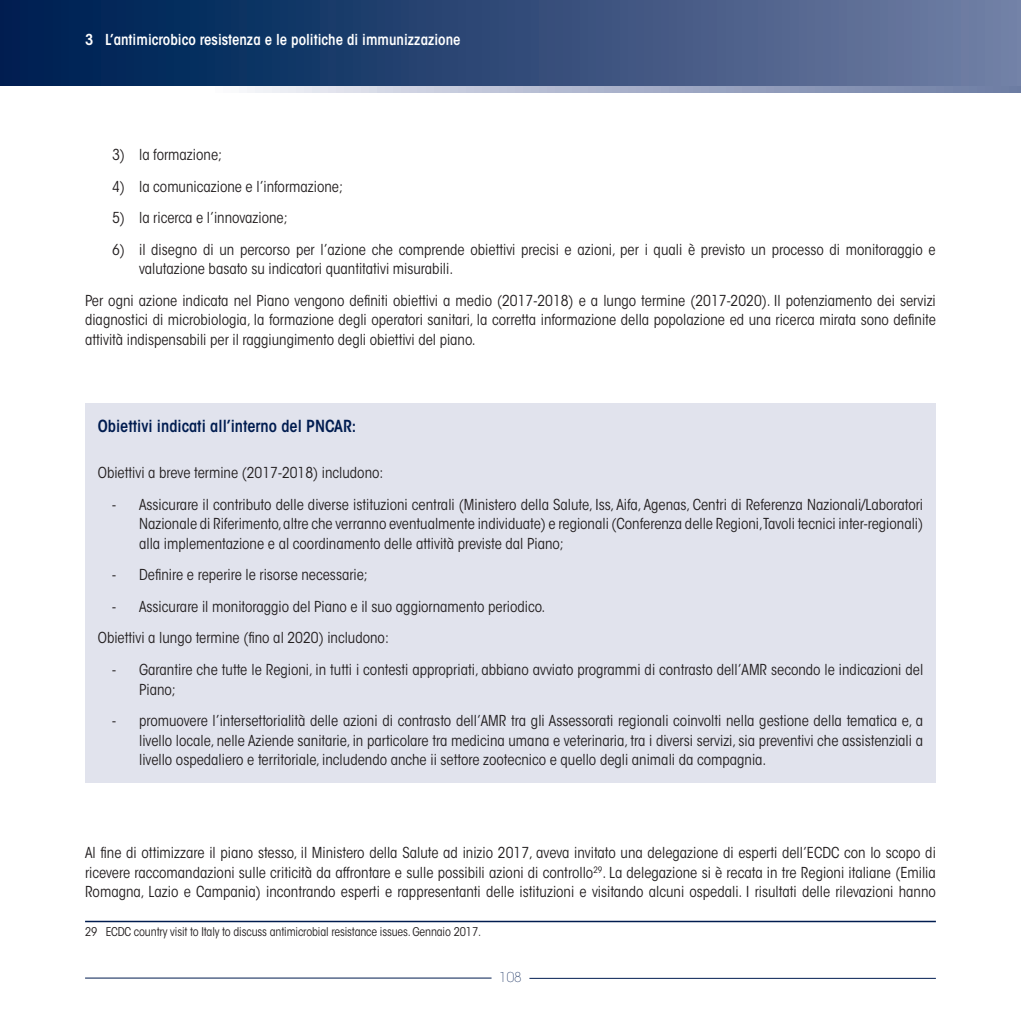
<style>
.page{position:relative;width:1021px;height:1021px;background:#fff}
.page>*{position:absolute;margin:0;border:0;box-sizing:border-box;transform-origin:0 0}
.t1{font:600 condensed 16.5px "ITC Avant Garde Std";color:#001c50}
.t2{font:condensed 15px/19.5px "ITC Avant Garde Std";color:#231f20;text-align:justify}
.t3{font:600 condensed 15px "ITC Avant Garde Std";color:#fff}
.t4{font:200 13.5px "ITC Avant Garde Std";color:#001c50}
.t5{font:condensed 12px "ITC Avant Garde Std";letter-spacing:-.01em;color:#231f20}
</style>
<div class="page">
<div style="left:0;top:0;width:1020px;height:92px;background:linear-gradient(to right,#fff,#6a7aa3)"></div>
<div style="left:0;top:0;width:1020px;height:85px;background:linear-gradient(to right,#001b4e,#717ea4)"></div>
<hr style="left:529px;top:977px;width:406px;height:1px;background:#001c50">
<hr style="left:85px;top:977px;width:406px;height:1px;background:#001c50">
<div style="left:85px;top:403px;width:850px;height:379px;background:#e1e3ed"></div>
<hr style="left:85px;top:920px;width:850px;height:2px;background:#001c50">
<p class="t3" style="left:85px;top:31px;width:377px">3 L’antimicrobico resistenza e le politiche di immunizzazione</p>
<p class="t2" style="left:112px;top:145px;width:111px">3) la formazione;</p>
<p class="t2" style="left:112px;top:176px;width:232px">4) la comunicazione e l’informazione;</p>
<p class="t2" style="left:112px;top:208px;width:177px">5) la ricerca e l’innovazione;</p>
<p class="t2" style="left:139px;top:239px;width:798px;text-indent:-27px">6) il disegno di un percorso per l’azione che comprende obiettivi precisi e azioni, per i quali è previsto un processo di monitoraggio e valutazione basato su indicatori quantitativi misurabili.</p>
<p class="t2" style="left:85px;top:290px;width:852px">Per ogni azione indicata nel Piano vengono definiti obiettivi a medio (2017-2018) e a lungo termine (2017-2020). Il potenziamento dei servizi diagnostici di microbiologia, la formazione degli operatori sanitari, la corretta informazione della popolazione ed una ricerca mirata sono definite attività indispensabili per il raggiungimento degli obiettivi del piano.</p>
<p class="t1" style="left:98px;top:415px;width:260px">Obiettivi indicati all’interno del PNCAR:</p>
<p class="t2" style="left:98px;top:463px;width:287px">Obiettivi a breve termine (2017-2018) includono:</p>
<p class="t2" style="left:139px;top:495px;width:785px;text-indent:-27px">- Assicurare il contributo delle diverse istituzioni centrali (Ministero della Salute, Iss, Aifa, Agenas, Centri di Referenza Nazionali/Laboratori Nazionale di Riferimento, altre che verranno eventualmente individuate) e regionali (Conferenza delle Regioni,Tavoli tecnici inter-regionali) alla implementazione e al coordinamento delle attività previste dal Piano;</p>
<p class="t2" style="left:112px;top:565px;width:257px">- Definire e reperire le risorse necessarie;</p>
<p class="t2" style="left:98px;top:591px;width:449px;line-height:31.5px;text-indent:14px">- Assicurare il monitoraggio del Piano e il suo aggiornamento periodico.<br>Obiettivi a lungo termine (fino al 2020) includono:</p>
<p class="t2" style="left:139px;top:660px;width:785px;text-indent:-27px">- Garantire che tutte le Regioni, in tutti i contesti appropriati, abbiano avviato programmi di contrasto dell’AMR secondo le indicazioni del<br>Piano;</p>
<p class="t2" style="left:139px;top:711px;width:785px;text-indent:-27px">- promuovere l’intersettorialità delle azioni di contrasto dell’AMR tra gli Assessorati regionali coinvolti nella gestione della tematica e, a livello locale, nelle Aziende sanitarie, in particolare tra medicina umana e veterinaria, tra i diversi servizi, sia preventivi che assistenziali a livello ospedaliero e territoriale, includendo anche ii settore zootecnico e quello degli animali da compagnia.</p>
<p class="t2" style="left:85px;top:843px;width:852px">Al fine di ottimizzare il piano stesso, il Ministero della Salute ad inizio 2017, aveva invitato una delegazione di esperti dell’ECDC con lo scopo di ricevere raccomandazioni sulle criticità da affrontare e sulle possibili azioni di controllo<sup>29</sup>. La delegazione si è recata in tre Regioni italiane (Emilia Romagna, Lazio e Campania) incontrando esperti e rappresentanti delle istituzioni e visitando alcuni ospedali. I risultati delle rilevazioni hanno</p>
<p class="t5" style="left:85px;top:924px;width:398px">29 ECDC country visit to Italy to discuss antimicrobial resistance issues. Gennaio 2017.</p>
<p class="t4" style="left:499px;top:969px;width:24px">108</p>
</div>
